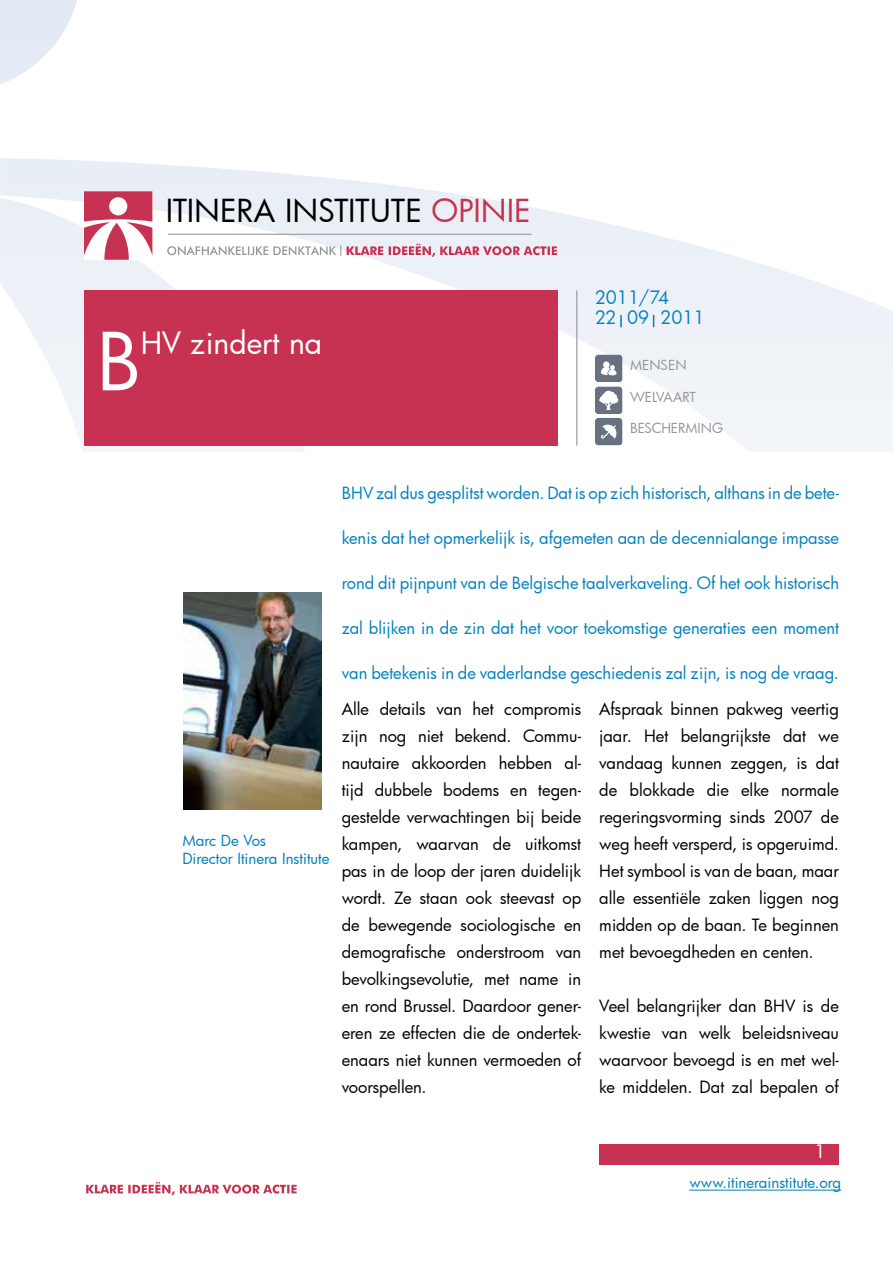
<style>
.page{position:relative;width:893px;height:1263px;background:#fff}
.page>*{position:absolute;margin:0;border:0;box-sizing:border-box;transform-origin:0 0}
.t1{font:77.7px "Futura";color:#fff}
.t2{font:31.05px "Futura";color:#000}
.t3{font:30px "Futura";color:#fff}
.t4{font:18px/20.1px "Futura";color:#0081be}
.t5{font:18px "Futura";color:#fff}
.t6{font:16.5px/27px "Futura";color:#000;text-align:justify}
.t7{font:16.5px "Futura";color:#0081be}
.t8{font:15px/18px "Futura";color:#0081be}
.t9{font:13.5px "Futura";color:#939597}
.s1{color:#c83252}
</style>
<div class="page">
<img style="left:0;top:1px;width:893px;height:450px">
<div style="left:84px;top:290px;width:473px;height:156px;background:#c83252"></div>
<hr style="left:576px;top:290px;width:1px;height:156px;background:#939597">
<div style="left:599px;top:1144px;width:240px;height:21px;background:#c83252"></div>
<hr style="left:689px;top:1189px;width:152px;height:1px;background:#0081be">
<svg style="left:84px;top:191px;width:68px;height:69px"></svg>
<hr style="left:168px;top:234px;width:363px;height:1px;background:#939597">
<svg style="left:167px;top:245px;width:174px;height:11px"></svg>
<svg style="left:347px;top:244px;width:210px;height:13px;background:#dfaebd"></svg>
<svg style="left:86px;top:1182px;width:211px;height:13px"></svg>
<img style="left:595px;top:354px;width:28px;height:28px">
<svg style="left:601px;top:361px;width:16px;height:14px"></svg>
<img style="left:595px;top:418px;width:28px;height:28px">
<svg style="left:601px;top:425px;width:15px;height:14px"></svg>
<img style="left:595px;top:386px;width:28px;height:28px">
<svg style="left:599px;top:391px;width:19px;height:19px"></svg>
<svg style="left:620px;top:315px;width:2px;height:12px"></svg>
<svg style="left:653px;top:315px;width:1px;height:12px"></svg>
<img style="left:183px;top:592px;width:139px;height:218px">
<h2 class="t2" style="left:166px;top:196px;width:366px">ITINERA INSTITUTE <span class="s1">OPINIE</span></h2>
<h1 class="t1" style="left:97px;top:325px;width:46px">B</h1>
<h3 class="t3" style="left:141px;top:329px;width:183px">HV zindert na</h3>
<p class="t4" style="left:595px;top:288px;width:111px">2011/74<br>22 09 2011</p>
<p class="t9" style="left:630px;top:359px;width:58px">MENSEN</p>
<p class="t9" style="left:630px;top:390px;width:67px">WELVAART</p>
<p class="t9" style="left:630px;top:422px;width:94px">BESCHERMING</p>
<p class="t8" style="left:182px;top:833px;width:149px">Marc De Vos<br>Director Itinera Institute</p>
<p class="t7" style="left:342px;top:485px;width:499px">BHV zal dus gesplitst worden. Dat is op zich historisch, althans in de bete-</p>
<p class="t7" style="left:342px;top:530px;width:499px">kenis dat het opmerkelijk is, afgemeten aan de decennialange impasse</p>
<p class="t7" style="left:342px;top:575px;width:499px">rond dit pijnpunt van de Belgische taalverkaveling. Of het ook historisch</p>
<p class="t7" style="left:342px;top:620px;width:499px">zal blijken in de zin dat het voor toekomstige generaties een moment</p>
<p class="t7" style="left:342px;top:665px;width:499px">van betekenis in de vaderlandse geschiedenis zal zijn, is nog de vraag.</p>
<p class="t6" style="left:342px;top:697px;width:241px">Alle details van het compromis zijn nog niet bekend. Commu&shy;nautaire akkoorden hebben al&shy;tijd dubbele bodems en tegen&shy;gestelde verwachtingen bij beide kampen, waarvan de uitkomst pas in de loop der jaren duidelijk wordt. Ze staan ook steevast op de bewegende sociologische en demografische onderstroom van bevolkingsevolutie, met name in en rond Brussel. Daardoor gener&shy;eren ze effecten die de ondertek&shy;enaars niet kunnen vermoeden of voorspellen.</p>
<p class="t6" style="left:599px;top:697px;width:241px">Afspraak binnen pakweg veertig jaar. Het belangrijkste dat we vandaag kunnen zeggen, is dat de blokkade die elke normale regeringsvorming sinds 2007 de weg heeft versperd, is opgeruimd.<br>Het symbool is van de baan, maar alle essentiële zaken liggen nog midden op de baan. Te beginnen met bevoegdheden en centen.</p>
<p class="t6" style="left:599px;top:994px;width:241px">Veel belangrijker dan BHV is de kwestie van welk beleidsniveau waarvoor bevoegd is en met wel&shy;ke middelen. Dat zal bepalen of</p>
<p class="t5" style="left:814px;top:1142px;width:13px">1</p>
<p class="t8" style="left:689px;top:1175px;width:153px">www.itinerainstitute.org</p>
</div>
